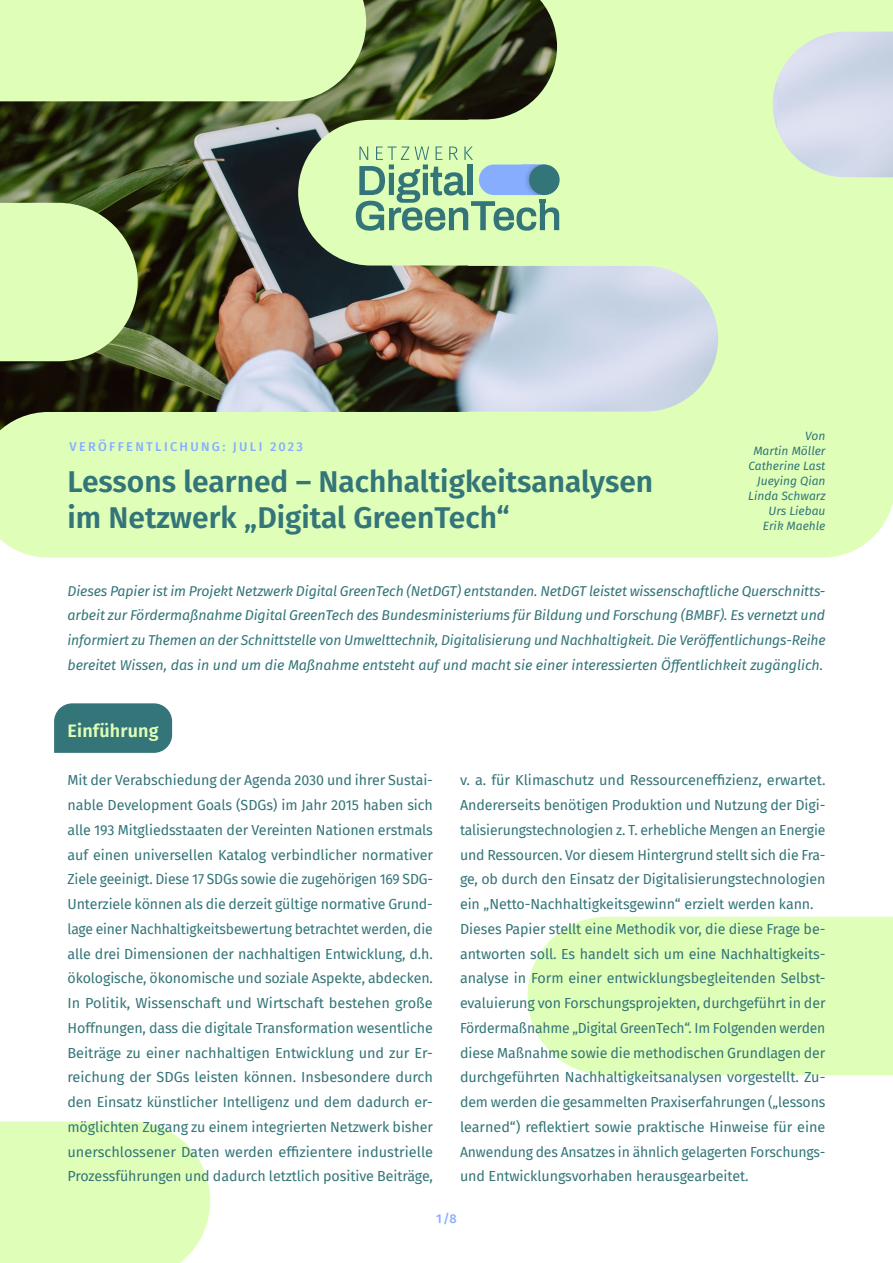
<style>
.page{position:relative;width:893px;height:1263px;background:#fff}
.page>*{position:absolute;margin:0;border:0;box-sizing:border-box;transform-origin:0 0}
.t1{font:600 30px/36px "Fira Sans";color:#337578}
.t2{font:600 18px "Fira Sans";letter-spacing:.01em;color:#dfffb9}
.t3{font:14.25px/24.8px "Fira Sans";letter-spacing:-.005em;color:#337578;text-align:justify}
.t4{font:italic 14.25px/24.8px "Fira Sans";letter-spacing:-.005em;color:#337578;text-align:justify}
.t5{font:500 12.75px "Fira Sans";letter-spacing:.18em;color:#87adff}
.t6{font:italic 12px/15px "Fira Sans";color:#337578;text-align:right}
</style>
<div class="page">
<div style="left:0;top:1121px;width:210px;height:142px;background:#dfffb9"></div>
<svg style="left:54px;top:703px;width:118px;height:50px;background:#3c7b7e"></svg>
<svg style="left:0;top:0;width:893px;height:558px;background:#b4c99a"></svg>
<svg style="left:0;top:203px;width:138px;height:158px;background:#cae8a6"></svg>
<div style="left:527px;top:917px;width:366px;height:158px;background:#dfffb9"></div>
<div style="left:0;top:0;width:366px;height:101px;background:#dfffb9"></div>
<svg style="left:356px;top:147px;width:203px;height:84px;background:#a6d0ab"></svg>
<img style="left:522px;top:165px;width:37px;height:30px">
<div style="left:529px;top:165px;width:31px;height:30px;background:#337578;border-radius:50%"></div>
<p class="t5" style="left:70px;top:436px;width:235px">VERÖFFENTLICHUNG: JULI 2023</p>
<h1 class="t1" style="left:68px;top:461px;width:587px">Lessons learned – Nachhaltigkeitsanalysen im Netzwerk „Digital GreenTech“</h1>
<p class="t6" style="left:748px;top:428px;width:79px">Von<br>Martin Möller<br>Catherine Last<br>Jueying Qian<br>Linda Schwarz<br>Urs Liebau<br>Erik Maehle</p>
<p class="t4" style="left:68px;top:578px;width:760px">Dieses Papier ist im Projekt Netzwerk Digital GreenTech (NetDGT) entstanden. NetDGT leistet wissenschaftliche Querschnitts&shy;arbeit zur Fördermaßnahme Digital GreenTech des Bundesministeriums für Bildung und Forschung (BMBF). Es vernetzt und informiert zu Themen an der Schnittstelle von Umwelttechnik, Digitalisierung und Nachhaltigkeit. Die Veröffentlichungs-Reihe bereitet Wissen, das in und um die Maßnahme entsteht auf und macht sie einer interessierten Öffentlichkeit zugänglich.</p>
<p class="t2" style="left:68px;top:715px;width:92px">Einführung</p>
<p class="t3" style="left:68px;top:768px;width:367px">Mit der Verabschiedung der Agenda 2030 und ihrer Sustai&shy;nable Development Goals (SDGs) im Jahr 2015 haben sich alle 193 Mitgliedsstaaten der Vereinten Nationen erstmals auf einen universellen Katalog verbindlicher normativer Ziele geeinigt. Diese 17 SDGs sowie die zugehörigen 169 SDG-Unterziele können als die derzeit gültige normative Grund&shy;lage einer Nachhaltigkeitsbewertung betrachtet werden, die alle drei Dimensionen der nachhaltigen Entwicklung, d.h. ökologische, ökonomische und soziale Aspekte, abdecken.<br>In Politik, Wissenschaft und Wirtschaft bestehen große Hoffnungen, dass die digitale Transformation wesentliche Beiträge zu einer nachhaltigen Entwicklung und zur Er&shy;reichung der SDGs leisten können. Insbesondere durch den Einsatz künstlicher Intelligenz und dem dadurch er&shy;möglichten Zugang zu einem integrierten Netzwerk bisher unerschlossener Daten werden effizientere industrielle Prozessführungen und dadurch letztlich positive Beiträge,</p>
<p class="t3" style="left:460px;top:768px;width:367px;text-align:left">v. a. für Klimaschutz und Ressourceneffizienz, erwartet.<br>Andererseits benötigen Produktion und Nutzung der Digi&shy;talisierungstechnologien z. T. erhebliche Mengen an Energie und Ressourcen. Vor diesem Hintergrund stellt sich die Fra&shy;ge, ob durch den Einsatz der Digitalisierungstechnologien ein „Netto-Nachhaltigkeitsgewinn“ erzielt werden kann.<br>Dieses Papier stellt eine Methodik vor, die diese Frage be&shy;antworten soll. Es handelt sich um eine Nachhaltigkeits&shy;analyse in Form einer entwicklungsbegleitenden Selbst&shy;evaluierung von Forschungsprojekten, durchgeführt in der Fördermaßnahme „Digital GreenTech“. Im Folgenden werden diese Maßnahme sowie die methodischen Grundlagen der durchgeführten Nachhaltigkeitsanalysen vorgestellt. Zu&shy;dem werden die gesammelten Praxiserfahrungen („lessons learned“) reflektiert sowie praktische Hinweise für eine Anwendung des Ansatzes in ähnlich gelagerten Forschungs&shy;und Entwicklungsvorhaben herausgearbeitet.</p>
<p class="t5" style="left:436px;top:1208px;width:22px">1/8</p>
</div>
